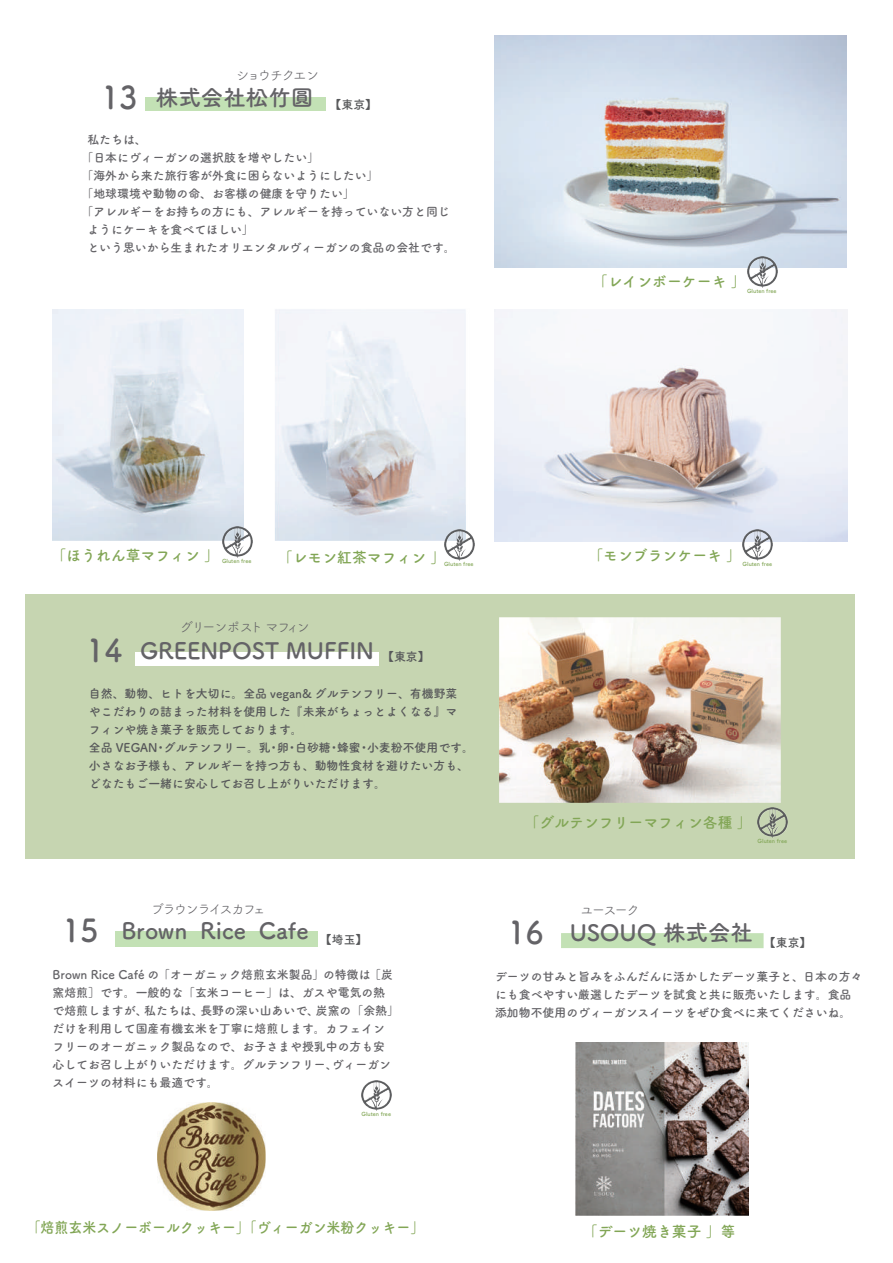
<style>
.page{position:relative;width:893px;height:1263px;background:#fff}
.page>*{position:absolute;margin:0;border:0;box-sizing:border-box;transform-origin:0 0}
.t1{font:700 31.5px "Tsuku A Rd Gothic";color:#646367;scale:.95 1}
.t2{font:700 22.5px "Tsuku A Rd Gothic";color:#646367}
.t3{font:700 15px "Tsuku A Rd Gothic";color:#82a656}
.t4{font:700 15px "Tsuku A Rd Gothic";color:#82a656;scale:.93 1}
.t5{font:13.5px "Tsuku A Rd Gothic";letter-spacing:-.15em;color:#646367}
.t6{font:700 12px/18px "Tsuku A Rd Gothic";color:#646367}
.t7{font:700 12px/18px "Tsuku A Rd Gothic";color:#57585a}
.t8{font:700 5.55px "Tsuku A Rd Gothic";color:#82a656}
.s1{font-size:31.5px}
</style>
<div class="page">
<div style="left:26px;top:594px;width:829px;height:264px;background:#c6d5b1"></div>
<div style="left:146px;top:98px;width:180px;height:13px;background:#c3e1b5"></div>
<div style="left:135px;top:652px;width:243px;height:14px;background:#fff"></div>
<div style="left:116px;top:932px;width:202px;height:15px;background:#c3e1b5"></div>
<div style="left:561px;top:933px;width:203px;height:15px;background:#c3e1b5"></div>
<img style="left:499px;top:618px;width:282px;height:184px">
<img style="left:157px;top:1102px;width:109px;height:109px">
<img style="left:494px;top:35px;width:353px;height:232px">
<img style="left:542px;top:310px;width:305px;height:231px">
<img style="left:194px;top:309px;width:348px;height:232px">
<img style="left:53px;top:310px;width:190px;height:230px">
<img style="left:576px;top:1043px;width:173px;height:172px">
<img style="left:758px;top:807px;width:30px;height:31px">
<img style="left:747px;top:256px;width:30px;height:31px">
<img style="left:743px;top:529px;width:30px;height:31px">
<img style="left:444px;top:529px;width:30px;height:31px">
<img style="left:222px;top:526px;width:30px;height:31px">
<img style="left:362px;top:1080px;width:30px;height:31px">
<p class="t5" style="left:236px;top:64px;width:85px">ショウチクエン</p>
<h2 class="t2" style="left:102px;top:80px;width:213px"><span class="s1">13</span> 株式会社松竹圓</h2>
<p class="t7" style="left:330px;top:95px;width:49px">【東京】</p>
<p class="t6" style="left:87px;top:130px;width:61px">私たちは、</p>
<p class="t6" style="left:82px;top:148px;width:239px">「日本にヴィーガンの選択肢を増やしたい」</p>
<p class="t6" style="left:82px;top:166px;width:298px">「海外から来た旅行客が外食に困らないようにしたい」</p>
<p class="t6" style="left:82px;top:184px;width:275px">「地球環境や動物の命、お客様の健康を守りたい」</p>
<p class="t6" style="left:82px;top:202px;width:370px">「アレルギーをお持ちの方にも、アレルギーを持っていない方と同じ</p>
<p class="t6" style="left:87px;top:220px;width:168px">ようにケーキを食べてほしい」</p>
<p class="t6" style="left:87px;top:238px;width:370px">という思いから生まれたオリエンタルヴィーガンの食品の会社です。</p>
<p class="t3" style="left:593px;top:270px;width:154px">「レインボーケーキ 」</p>
<p class="t8" style="left:747px;top:286px;width:31px">Gluten free</p>
<p class="t3" style="left:51px;top:544px;width:169px">「ほうれん草マフィン 」</p>
<p class="t3" style="left:278px;top:545px;width:169px">「レモン紅茶マフィン 」</p>
<p class="t3" style="left:588px;top:544px;width:154px">「モンブランケーキ 」</p>
<p class="t8" style="left:222px;top:556px;width:31px">Gluten free</p>
<p class="t8" style="left:444px;top:559px;width:31px">Gluten free</p>
<p class="t8" style="left:743px;top:559px;width:31px">Gluten free</p>
<h1 class="t1" style="left:87px;top:625px;width:39px">14</h1>
<p class="t5" style="left:180px;top:617px;width:132px">グリーンポスト マフィン</p>
<h2 class="t2" style="left:140px;top:633px;width:235px">GREENPOST MUFFIN</h2>
<p class="t7" style="left:382px;top:647px;width:49px">【東京】</p>
<p class="t7" style="left:89px;top:683px;width:386px">自然、動物、ヒトを大切に。全品 vegan&amp; グルテンフリー、有機野菜<br>やこだわりの詰まった材料を使用した『未来がちょっとよくなる』マ<br>フィンや焼き菓子を販売しております。<br>全品 VEGAN・グルテンフリー。乳・卵・白砂糖・蜂蜜・小麦粉不使用です。小さなお子様も、アレルギーを持つ方も、動物性食材を避けたい方も、どなたもご一緒に安心してお召し上がりいただけます。</p>
<p class="t3" style="left:525px;top:811px;width:228px">「グルテンフリーマフィン各種 」</p>
<p class="t8" style="left:758px;top:837px;width:31px">Gluten free</p>
<p class="t5" style="left:151px;top:898px;width:117px">ブラウンライスカフェ</p>
<p class="t5" style="left:580px;top:900px;width:61px">ユースーク</p>
<h1 class="t1" style="left:62px;top:906px;width:39px">15</h1>
<h1 class="t1" style="left:508px;top:907px;width:39px">16</h1>
<h2 class="t2" style="left:570px;top:914px;width:185px">USOUQ 株式会社</h2>
<h2 class="t2" style="left:121px;top:913px;width:189px">Brown Rice Cafe</h2>
<p class="t7" style="left:320px;top:930px;width:49px">【埼玉】</p>
<p class="t7" style="left:764px;top:933px;width:49px">【東京】</p>
<p class="t6" style="left:53px;top:965px;width:348px">Brown Rice Café の「オーガニック焙煎玄米製品」の特徴は［炭窯焙煎］です。一般的な「玄米コーヒー」は、ガスや電気の熱で焙煎しますが、私たちは、長野の深い山あいで、炭窯の「余熱」だけを利用して国産有機玄米を丁寧に焙煎します。カフェインフリーのオーガニック製品なので、お子さまや授乳中の方も安心してお召し上がりいただけます。グルテンフリー、ヴィーガンスイーツの材料にも最適です。</p>
<p class="t6" style="left:495px;top:967px;width:369px">デーツの甘みと旨みをふんだんに活かしたデーツ菓子と、日本の方々にも食べやすい厳選したデーツを試食と共に販売いたします。食品添加物不使用のヴィーガンスイーツをぜひ食べに来てくださいね。</p>
<p class="t8" style="left:362px;top:1110px;width:31px">Gluten free</p>
<p class="t4" style="left:27px;top:1215px;width:429px">「焙煎玄米スノーボールクッキー」「ヴィーガン米粉クッキー」</p>
<p class="t3" style="left:583px;top:1219px;width:154px">「デーツ焼き菓子 」等</p>
</div>
